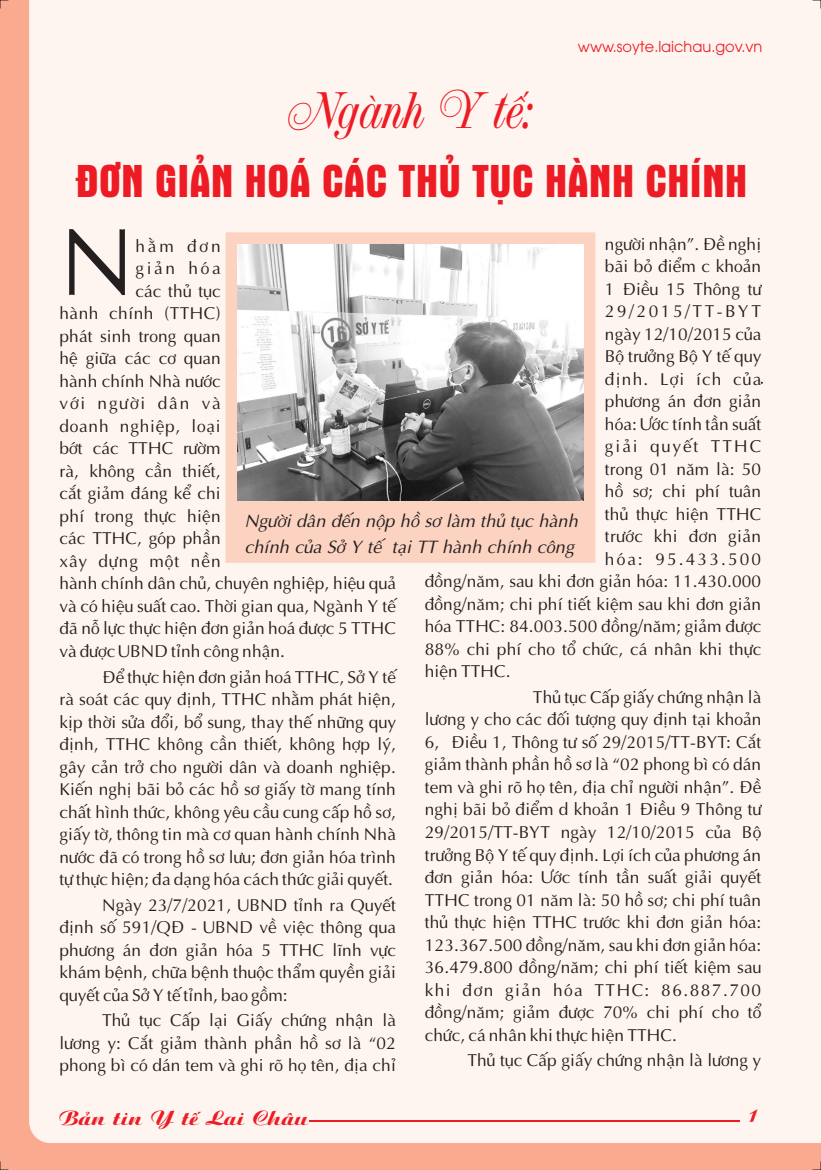
<style>
.page{position:relative;width:821px;height:1170px;background:#fff}
.page>*{position:absolute;margin:0;border:0;box-sizing:border-box;transform-origin:0 0}
.t1{font:96px "UTM Aptima";color:#231f20}
.t2{font:53.55px "UTM French Vanilla";color:#ed1c24;scale:.91 1}
.t3{font:46.95px "UTM Aurora";color:#ed1c24;scale:1.04 1}
.t4{font:italic 18px/26.5px "UTM Aptima";color:#231f20}
.t5{font:18px "UTM Aristote";color:#ed1c24;scale:1.09 1}
.t6{font:18px "UTM Aristote";color:#ed1c24}
.t7{font:17.25px/22.5px "UTM Aptima";color:#231f20;text-align:justify}
.t8{font:17.25px "UTM Aptima";letter-spacing:.02em;color:#231f20}
.t9{font:17.25px "UTM Aptima";letter-spacing:.04em;color:#231f20}
.t10{font:17.25px "UTM Aptima";letter-spacing:.14em;color:#231f20}
.t11{font:17.25px "UTM Aptima";letter-spacing:.065em;color:#231f20}
.t12{font:17.25px "UTM Aptima";letter-spacing:.115em;color:#231f20}
.t13{font:17.25px "UTM Aptima";letter-spacing:.105em;color:#231f20}
.t14{font:17.25px "UTM Aptima";letter-spacing:.05em;color:#231f20}
.t15{font:17.25px "UTM Aptima";letter-spacing:.11em;color:#231f20}
.t16{font:15px "UTM Avo";color:#ed1c24}
</style>
<div class="page">
<div style="left:0;top:0;width:821px;height:1169px;background:#fff5f0"></div>
<hr style="left:309px;top:1119px;width:430px;height:2px;background:#ed1c24">
<svg style="left:220px;top:226px;width:381px;height:343px;fill:#fcd3c1"></svg>
<img style="left:238px;top:244px;width:345px;height:257px">
<h2 class="t2" style="left:287px;top:92px;width:273px">Ngành Y tế:</h2>
<p class="t16" style="left:578px;top:41px;width:186px">www.soyte.laichau.gov.vn</p>
<h3 class="t3" style="left:75px;top:153px;width:648px">ĐƠN GIẢN HOÁ CÁC THỦ TỤC HÀNH CHÍNH</h3>
<h1 class="t1" style="left:60px;top:218px;width:77px">N</h1>
<p class="t7" style="left:135px;top:234px;width:87px">hằm đơn</p>
<p class="t7" style="left:605px;top:232px;width:158px">người nhận”. Đề nghị</p>
<p class="t7" style="left:605px;top:255px;width:158px">bãi bỏ điểm c khoản</p>
<p class="t7" style="left:605px;top:277px;width:158px">1 Điều 15 Thông tư</p>
<p class="t10" style="left:605px;top:303px;width:158px">29/2015/TT-BYT</p>
<p class="t7" style="left:605px;top:322px;width:158px">ngày 12/10/2015 của</p>
<p class="t7" style="left:605px;top:345px;width:158px">Bộ trưởng Bộ Y tế quy</p>
<p class="t11" style="left:605px;top:371px;width:158px">định. Lợi ích của</p>
<p class="t7" style="left:605px;top:390px;width:158px">phương án đơn giản</p>
<p class="t7" style="left:605px;top:412px;width:158px">hóa: Ước tính tần suất</p>
<p class="t15" style="left:605px;top:438px;width:158px">giải quyết TTHC</p>
<p class="t7" style="left:605px;top:457px;width:158px">trong 01 năm là: 50</p>
<p class="t7" style="left:605px;top:480px;width:158px">hồ sơ; chi phí tuân</p>
<p class="t7" style="left:605px;top:502px;width:158px">thủ thực hiện TTHC</p>
<p class="t8" style="left:605px;top:528px;width:158px">trước khi đơn giản</p>
<p class="t12" style="left:605px;top:551px;width:158px">hóa: 95.433.500</p>
<p class="t7" style="left:425px;top:570px;width:338px">đồng/năm, sau khi đơn giản hóa: 11.430.000</p>
<p class="t7" style="left:425px;top:592px;width:338px">đồng/năm; chi phí tiết kiệm sau khi đơn giản</p>
<p class="t7" style="left:425px;top:615px;width:338px">hóa TTHC: 84.003.500 đồng/năm; giảm được</p>
<p class="t7" style="left:425px;top:637px;width:338px">88% chi phí cho tổ chức, cá nhân khi thực</p>
<p class="t7" style="left:425px;top:660px;width:87px">hiện TTHC.</p>
<p class="t7" style="left:425px;top:685px;width:338px;text-indent:108px">Thủ tục Cấp giấy chứng nhận là lương y cho các đối tượng quy định tại khoản 6, Điều 1, Thông tư số 29/2015/TT-BYT: Cắt giảm thành phần hồ sơ là “02 phong bì có dán tem và ghi rõ họ tên, địa chỉ người nhận”. Đề nghị bãi bỏ điểm d khoản 1 Điều 9 Thông tư 29/2015/TT-BYT ngày 12/10/2015 của Bộ trưởng Bộ Y tế quy định. Lợi ích của phương án đơn giản hóa: Ước tính tần suất giải quyết TTHC trong 01 năm là: 50 hồ sơ; chi phí tuân thủ thực hiện TTHC trước khi đơn giản hóa:<br>123.367.500 đồng/năm, sau khi đơn giản hóa:<br>36.479.800 đồng/năm; chi phí tiết kiệm sau khi đơn giản hóa TTHC: 86.887.700 đồng/năm; giảm được 70% chi phí cho tổ chức, cá nhân khi thực hiện TTHC.</p>
<p class="t7" style="left:467px;top:1048px;width:295px">Thủ tục Cấp giấy chứng nhận là lương y</p>
<p class="t7" style="left:135px;top:257px;width:87px">giản hóa</p>
<p class="t7" style="left:135px;top:279px;width:87px">các thủ tục</p>
<p class="t8" style="left:60px;top:305px;width:163px">hành chính (TTHC)</p>
<p class="t7" style="left:60px;top:324px;width:163px">phát sinh trong quan</p>
<p class="t7" style="left:60px;top:347px;width:163px">hệ giữa các cơ quan</p>
<p class="t7" style="left:60px;top:369px;width:163px">hành chính Nhà nước</p>
<p class="t13" style="left:60px;top:395px;width:163px">với người dân và</p>
<p class="t9" style="left:60px;top:418px;width:163px">doanh nghiệp, loại</p>
<p class="t7" style="left:60px;top:437px;width:163px">bớt các TTHC rườm</p>
<p class="t7" style="left:60px;top:459px;width:163px">rà, không cần thiết,</p>
<p class="t7" style="left:60px;top:482px;width:163px">cắt giảm đáng kể chi</p>
<p class="t7" style="left:60px;top:504px;width:163px">phí trong thực hiện</p>
<p class="t7" style="left:60px;top:527px;width:163px">các TTHC, góp phần</p>
<p class="t14" style="left:60px;top:553px;width:163px">xây dựng một nền</p>
<p class="t7" style="left:60px;top:572px;width:338px">hành chính dân chủ, chuyên nghiệp, hiệu quả</p>
<p class="t7" style="left:60px;top:594px;width:338px">và có hiệu suất cao. Thời gian qua, Ngành Y tế</p>
<p class="t7" style="left:60px;top:617px;width:338px">đã nỗ lực thực hiện đơn giản hoá được 5 TTHC</p>
<p class="t7" style="left:60px;top:639px;width:227px">và được UBND tỉnh công nhận.</p>
<p class="t7" style="left:59px;top:665px;width:338px;text-indent:43px">Để thực hiện đơn giản hoá TTHC, Sở Y tế rà soát các quy định, TTHC nhằm phát hiện, kịp thời sửa đổi, bổ sung, thay thế những quy định, TTHC không cần thiết, không hợp lý, gây cản trở cho người dân và doanh nghiệp.<br>Kiến nghị bãi bỏ các hồ sơ giấy tờ mang tính chất hình thức, không yêu cầu cung cấp hồ sơ, giấy tờ, thông tin mà cơ quan hành chính Nhà nước đã có trong hồ sơ lưu; đơn giản hóa trình tự thực hiện; đa dạng hóa cách thức giải quyết.</p>
<p class="t7" style="left:59px;top:893px;width:338px;text-indent:43px">Ngày 23/7/2021, UBND tỉnh ra Quyết định số 591/QĐ - UBND về việc thông qua phương án đơn giản hóa 5 TTHC lĩnh vực khám bệnh, chữa bệnh thuộc thẩm quyền giải quyết của Sở Y tế tỉnh, bao gồm:</p>
<p class="t7" style="left:59px;top:1008px;width:338px;text-indent:43px">Thủ tục Cấp lại Giấy chứng nhận là lương y: Cắt giảm thành phần hồ sơ là “02 phong bì có dán tem và ghi rõ họ tên, địa chỉ</p>
<p class="t4" style="left:244px;top:507px;width:335px">Người dân đến nộp hồ sơ làm thủ tục hành chính của Sở Y tế tại TT hành chính công</p>
<p class="t5" style="left:59px;top:1110px;width:230px">Bản tin Y tế Lai Châu</p>
<p class="t6" style="left:747px;top:1107px;width:12px">1</p>
</div>
